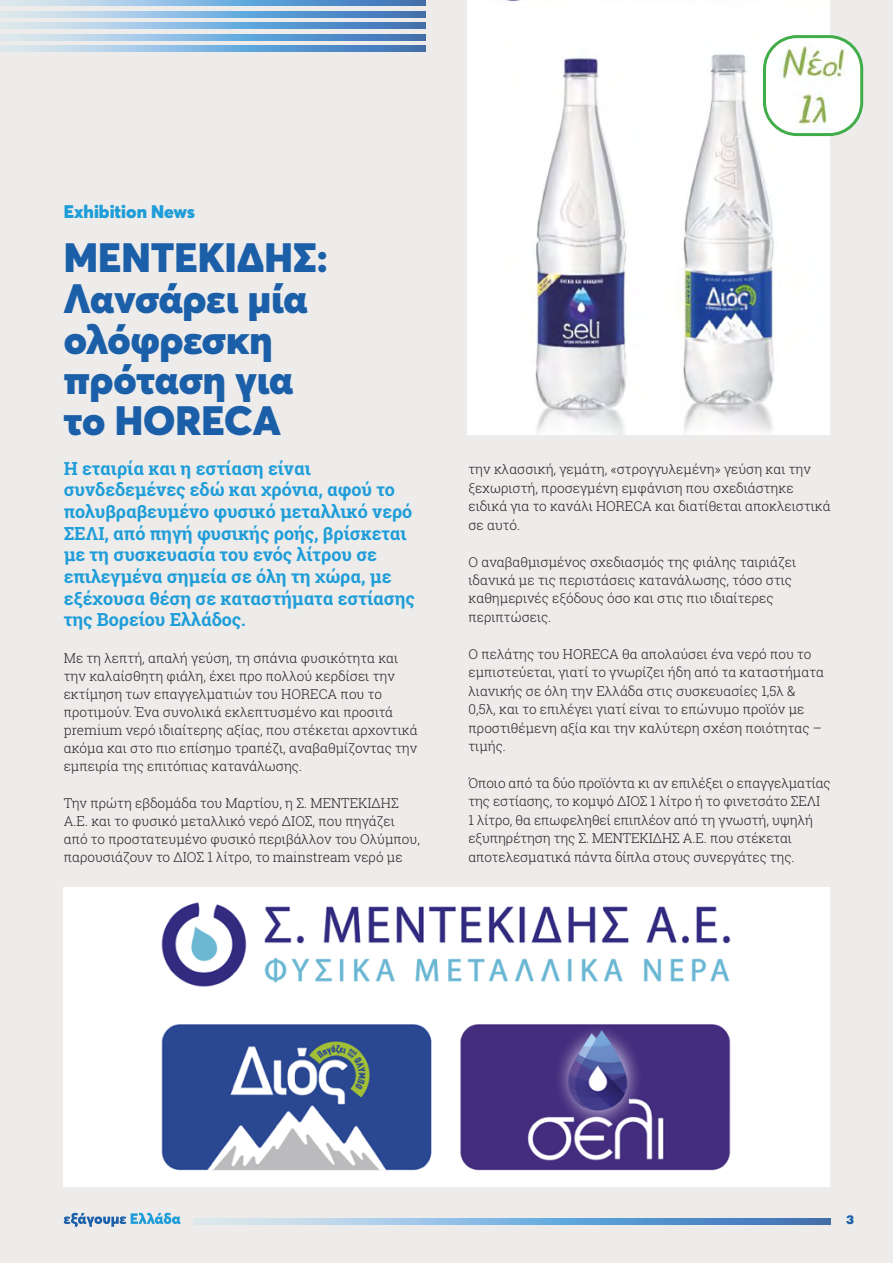
<style>
.page{position:relative;width:893px;height:1263px;background:#edeceb}
.page>*{position:absolute;margin:0;border:0;box-sizing:border-box;transform-origin:0 0}
.t1{font:900 40.5px/40.7px "Averta";color:#1b5fa9}
.t2{font:700 18px/21.8px "Roboto Slab";letter-spacing:-.005em;color:#1e9dd8}
.t3{font:900 18px "Averta";color:#1e9dd8}
.t4{font:300 13.5px/18.5px "Roboto Slab";color:#231f20}
.t5{font:900 12px "UB Helvetica";color:#1b5fa9}
</style>
<div class="page">
<svg style="left:0;top:0;width:426px;height:6px"></svg>
<svg style="left:0;top:23px;width:426px;height:6px"></svg>
<svg style="left:0;top:46px;width:426px;height:5px"></svg>
<svg style="left:0;top:11px;width:426px;height:6px"></svg>
<svg style="left:0;top:34px;width:426px;height:6px"></svg>
<svg style="left:64px;top:1213px;width:117px;height:14px"></svg>
<svg style="left:194px;top:1219px;width:637px;height:5px"></svg>
<img style="left:468px;top:0;width:361px;height:434px">
<img style="left:764px;top:37px;width:98px;height:98px">
<div style="left:763px;top:35px;width:100px;height:101px;border:3px solid #41ad49;border-radius:33px"></div>
<img style="left:64px;top:887px;width:765px;height:299px">
<h2 class="t3" style="left:64px;top:200px;width:133px">Exhibition News</h2>
<h1 class="t1" style="left:64px;top:237px;width:265px">ΜΕΝΤΕΚΙΔΗΣ:<br>Λανσάρει μία ολόφρεσκη πρόταση για το HORECA</h1>
<p class="t2" style="left:64px;top:457px;width:353px">Η εταιρία και η εστίαση είναι συνδεδεμένες εδώ και χρόνια, αφού το πολυβραβευμένο φυσικό μεταλλικό νερό ΣΕΛΙ, από πηγή φυσικής ροής, βρίσκεται με τη συσκευασία του ενός λίτρου σε επιλεγμένα σημεία σε όλη τη χώρα, με εξέχουσα θέση σε καταστήματα εστίασης της Βορείου Ελλάδος.</p>
<p class="t4" style="left:64px;top:648px;width:355px">Με τη λεπτή, απαλή γεύση, τη σπάνια φυσικότητα και την καλαίσθητη φιάλη, έχει προ πολλού κερδίσει την εκτίμηση των επαγγελματιών του HORECA που το προτιμούν. Ένα συνολικά εκλεπτυσμένο και προσιτά premium νερό ιδιαίτερης αξίας, που στέκεται αρχοντικά ακόμα και στο πιο επίσημο τραπέζι, αναβαθμίζοντας την εμπειρία της επιτόπιας κατανάλωσης.</p>
<p class="t4" style="left:64px;top:793px;width:358px">Την πρώτη εβδομάδα του Μαρτίου, η Σ. ΜΕΝΤΕΚΙΔΗΣ Α.Ε. και το φυσικό μεταλλικό νερό ΔΙΟΣ, που πηγάζει από το προστατευμένο φυσικό περιβάλλον του Ολύμπου, παρουσιάζουν το ΔΙΟΣ 1 λίτρο, το mainstream νερό με</p>
<p class="t4" style="left:468px;top:460px;width:364px">την κλασσική, γεμάτη, «στρογγυλεμένη» γεύση και την ξεχωριστή, προσεγμένη εμφάνιση που σχεδιάστηκε ειδικά για το κανάλι HORECA και διατίθεται αποκλειστικά σε αυτό.</p>
<p class="t4" style="left:468px;top:552px;width:329px">Ο αναβαθμισμένος σχεδιασμός της φιάλης ταιριάζει ιδανικά με τις περιστάσεις κατανάλωσης, τόσο στις καθημερινές εξόδους όσο και στις πιο ιδιαίτερες περιπτώσεις.</p>
<p class="t4" style="left:468px;top:644px;width:357px">Ο πελάτης του HORECA θα απολαύσει ένα νερό που το εμπιστεύεται, γιατί το γνωρίζει ήδη από τα καταστήματα λιανικής σε όλη την Ελλάδα στις συσκευασίες 1,5λ &amp; 0,5λ, και το επιλέγει γιατί είναι το επώνυμο προϊόν με προστιθέμενη αξία και την καλύτερη σχέση ποιότητας – τιμής.</p>
<p class="t4" style="left:468px;top:773px;width:364px">Όποιο από τα δύο προϊόντα κι αν επιλέξει ο επαγγελματίας της εστίασης, το κομψό ΔΙΟΣ 1 λίτρο ή το φινετσάτο ΣΕΛΙ<br>1 λίτρο, θα επωφεληθεί επιπλέον από τη γνωστή, υψηλή εξυπηρέτηση της Σ. ΜΕΝΤΕΚΙΔΗΣ Α.Ε. που στέκεται αποτελεσματικά πάντα δίπλα στους συνεργάτες της.</p>
<p class="t5" style="left:846px;top:1212px;width:10px">3</p>
</div>
